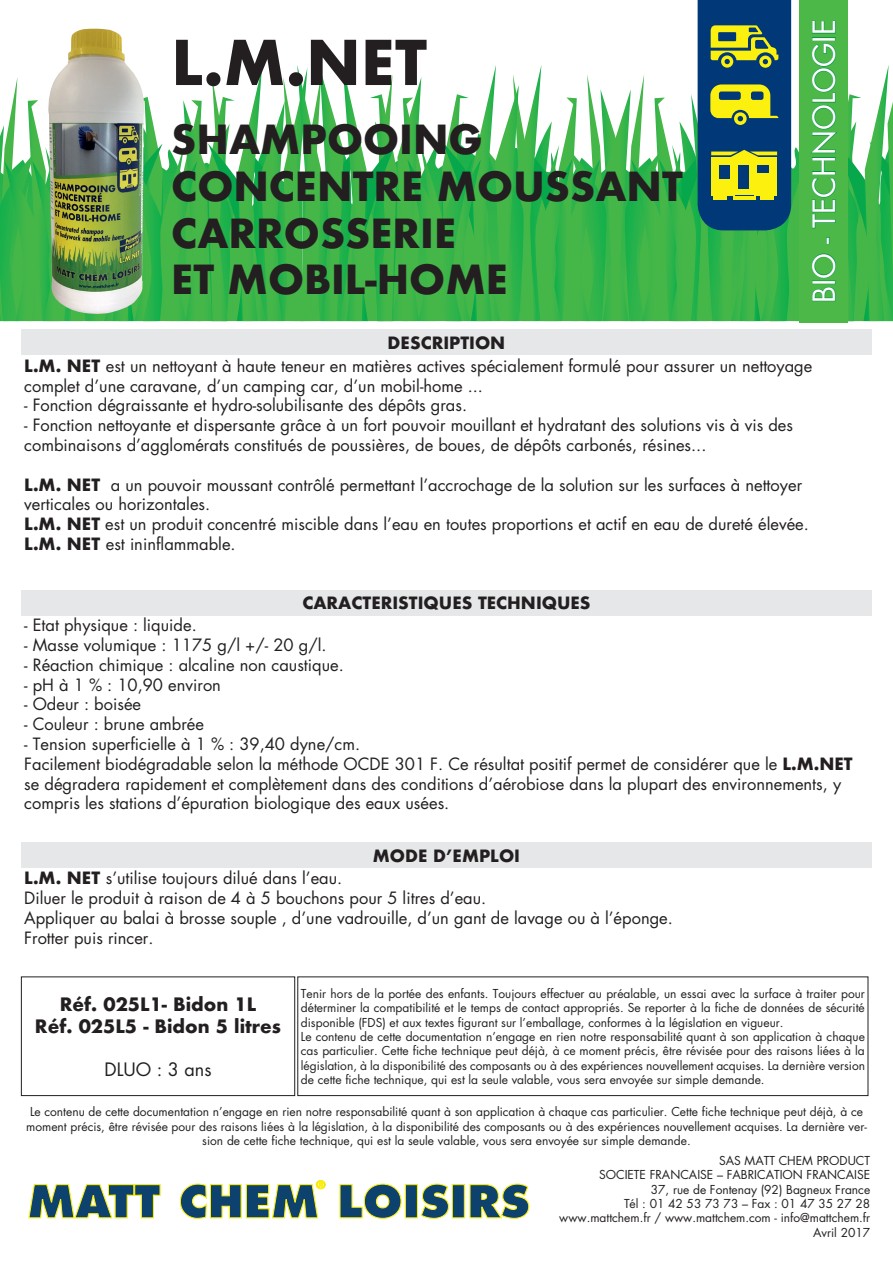
<style>
.page{position:relative;width:893px;height:1263px;background:#fff}
.page>*{position:absolute;margin:0;border:0;box-sizing:border-box;transform-origin:0 0}
.t1{font:700 60px "Futura";color:#231f20}
.t2{font:700 39px/46.8px "Futura";color:#231f20}
.t3{font:30px "Futura";color:#fff}
.t4{font:700 18px/21.6px "Futura";color:#231f20;text-align:center}
.t5{font:18px "Futura";color:#231f20}
.t6{font:16.5px/19.8px "Futura";color:#231f20}
.t7{font:700 16.5px "Futura";color:#231f20}
.t8{font:12px/14.4px "Futura";color:#231f20;text-align:right}
.s1{font-weight:700}
</style>
<div class="page">
<div style="left:21px;top:977px;width:274px;height:119px;border:1px solid #231f20"></div>
<div style="left:298px;top:977px;width:570px;height:119px;border:1px solid #231f20"></div>
<svg style="left:28px;top:1184px;width:133px;height:35px"></svg>
<svg style="left:179px;top:1180px;width:146px;height:39px"></svg>
<svg style="left:339px;top:1183px;width:63px;height:36px"></svg>
<div style="left:405px;top:1184px;width:12px;height:34px;background:#0d416e"></div>
<div style="left:405px;top:1184px;width:13px;height:34px;border:1px solid #fcef0c"></div>
<svg style="left:420px;top:1183px;width:29px;height:36px"></svg>
<div style="left:452px;top:1184px;width:12px;height:34px;background:#0d416e"></div>
<div style="left:452px;top:1184px;width:13px;height:34px;border:1px solid #fcef0c"></div>
<svg style="left:469px;top:1183px;width:61px;height:36px"></svg>
<div style="left:21px;top:330px;width:851px;height:25px;background:#e6e7e9"></div>
<div style="left:21px;top:590px;width:851px;height:25px;background:#e6e7e9"></div>
<div style="left:21px;top:843px;width:851px;height:25px;background:#e6e7e9"></div>
<svg style="left:0;top:0;width:893px;height:321px"></svg>
<h1 class="t1" style="left:171px;top:19px;width:257px">L.M.NET</h1>
<h2 class="t2" style="left:171px;top:116px;width:513px">SHAMPOOING<br>CONCENTRE MOUSSANT<br>CARROSSERIE<br>ET MOBIL-HOME</h2>
<p class="t7" style="left:388px;top:331px;width:119px">DESCRIPTION</p>
<h3 class="t3" style="left:803px;top:303px;width:285px;rotate:-90deg">BIO - TECHNOLOGIE</h3>
<p class="t6" style="left:24px;top:356px;width:790px"><span class="s1">L.M. NET</span> est un nettoyant à haute teneur en matières actives spécialement formulé pour assurer un nettoyage complet d’une caravane, d’un camping car, d’un mobil-home ...</p>
<p class="t6" style="left:24px;top:395px;width:444px">- Fonction dégraissante et hydro-solubilisante des dépôts gras.</p>
<p class="t6" style="left:24px;top:415px;width:770px">- Fonction nettoyante et dispersante grâce à un fort pouvoir mouillant et hydratant des solutions vis à vis des combinaisons d’agglomérats constitués de poussières, de boues, de dépôts carbonés, résines...</p>
<p class="t6" style="left:24px;top:474px;width:786px"><span class="s1">L.M. NET</span> a un pouvoir moussant contrôlé permettant l’accrochage de la solution sur les surfaces à nettoyer verticales ou horizontales.<br><span class="s1">L.M. NET</span> est un produit concentré miscible dans l’eau en toutes proportions et actif en eau de dureté élevée.<br><span class="s1">L.M. NET</span> est ininflammable.</p>
<p class="t7" style="left:302px;top:591px;width:290px">CARACTERISTIQUES TECHNIQUES</p>
<p class="t6" style="left:24px;top:615px;width:174px">- Etat physique : liquide.</p>
<p class="t6" style="left:24px;top:635px;width:304px">- Masse volumique : 1175 g/l +/- 20 g/l.</p>
<p class="t6" style="left:24px;top:655px;width:321px">- Réaction chimique : alcaline non caustique.</p>
<p class="t6" style="left:24px;top:674px;width:198px">- pH à 1 % : 10,90 environ</p>
<p class="t6" style="left:24px;top:694px;width:118px">- Odeur : boisée</p>
<p class="t6" style="left:24px;top:714px;width:181px">- Couleur : brune ambrée</p>
<p class="t6" style="left:24px;top:734px;width:830px">- Tension superficielle à 1 % : 39,40 dyne/cm.<br>Facilement biodégradable selon la méthode OCDE 301 F. Ce résultat positif permet de considérer que le <span class="s1">L.M.NET </span>se dégradera rapidement et complètement dans des conditions d’aérobiose dans la plupart des environnements, y compris les stations d’épuration biologique des eaux usées.</p>
<p class="t7" style="left:373px;top:844px;width:149px">MODE D’EMPLOI</p>
<p class="t6" style="left:24px;top:868px;width:650px"><span class="s1">L.M. NET</span> s’utilise toujours dilué dans l’eau.<br>Diluer le produit à raison de 4 à 5 bouchons pour 5 litres d’eau.<br>Appliquer au balai à brosse souple , d’une vadrouille, d’un gant de lavage ou à l’éponge.<br>Frotter puis rincer.</p>
<p class="t4" style="left:35px;top:993px;width:248px">Réf. 025L1- Bidon 1L<br>Réf. 025L5 - Bidon 5 litres</p>
<p class="t5" style="left:104px;top:1057px;width:109px">DLUO : 3 ans</p>
<p class="t8" style="left:301px;top:986px;width:566px;text-align:left">Tenir hors de la portée des enfants. Toujours effectuer au préalable, un essai avec la surface à traiter pour déterminer la compatibilité et le temps de contact appropriés. Se reporter à la fiche de données de sécurité disponible (FDS) et aux textes figurant sur l’emballage, conformes à la législation en vigueur.<br>Le contenu de cette documentation n’engage en rien notre responsabilité quant à son application à chaque cas particulier. Cette fiche technique peut déjà, à ce moment précis, être révisée pour des raisons liées à la législation, à la disponibilité des composants ou à des expériences nouvellement acquises. La dernière version de cette fiche technique, qui est la seule valable, vous sera envoyée sur simple demande.</p>
<p class="t8" style="left:26px;top:1104px;width:842px;text-align:center">Le contenu de cette documentation n’engage en rien notre responsabilité quant à son application à chaque cas particulier. Cette fiche technique peut déjà, à ce moment précis, être révisée pour des raisons liées à la législation, à la disponibilité des composants ou à des expériences nouvellement acquises. La dernière ver&shy;sion de cette fiche technique, qui est la seule valable, vous sera envoyée sur simple demande.</p>
<p class="t8" style="left:559px;top:1153px;width:312px">SAS MATT CHEM PRODUCT<br>SOCIETE FRANCAISE – FABRICATION FRANCAISE<br>37, rue de Fontenay (92) Bagneux France<br>Tél : 01 42 53 73 73 – Fax : 01 47 35 27 28 www.mattchem.fr / www.mattchem.com - info@mattchem.fr Avril 2017</p>
</div>
